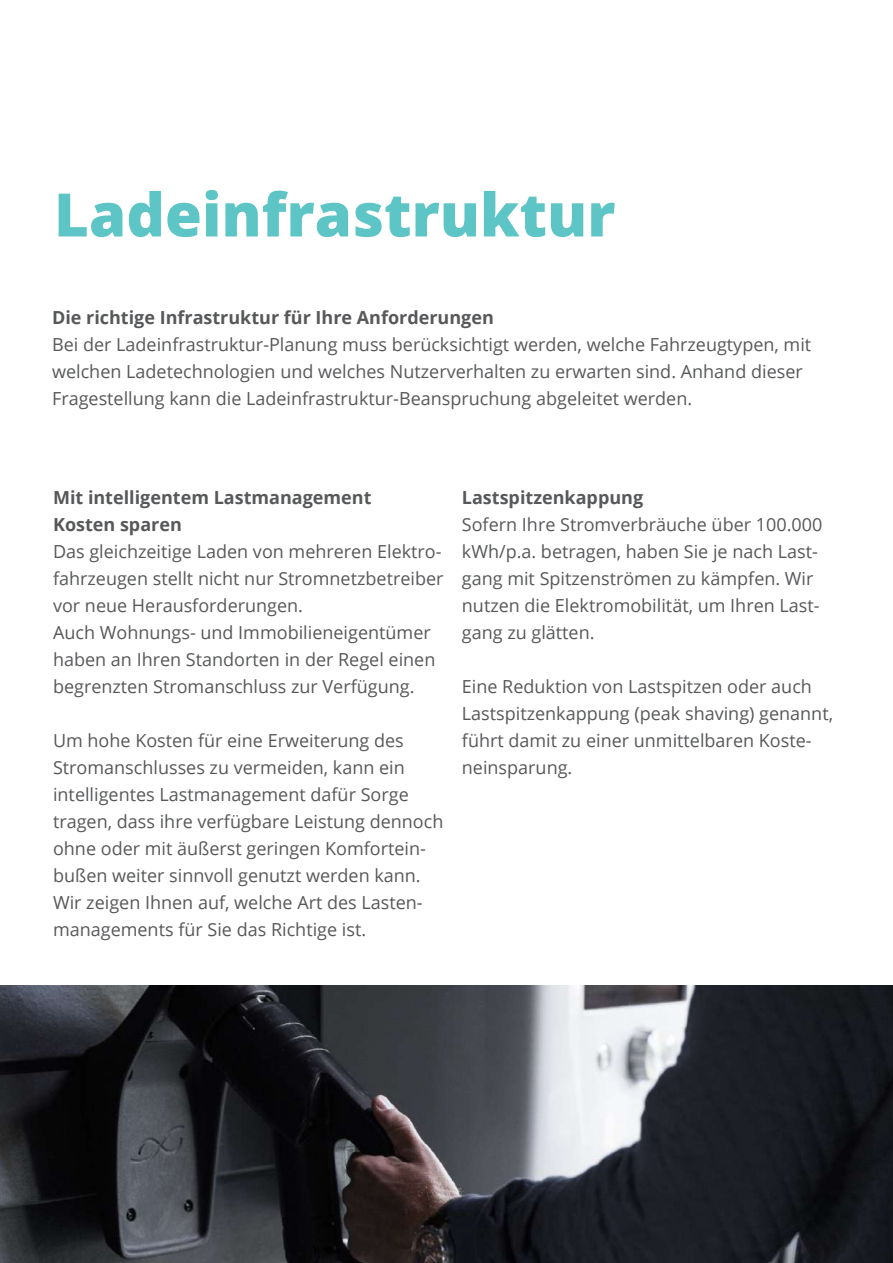
<style>
.page{position:relative;width:893px;height:1263px;background:#fff}
.page>*{position:absolute;margin:0;border:0;box-sizing:border-box;transform-origin:0 0}
.t1{font:800 60px "Open Sans";color:#5dc5c6}
.t2{font:18px/27px "Open Sans";color:#57585a}
.t3{font:700 18px/27px "Open Sans";color:#57585a}
</style>
<div class="page">
<img style="left:0;top:986px;width:893px;height:277px">
<h1 class="t1" style="left:54px;top:169px;width:563px">Ladeinfrastruktur</h1>
<p class="t3" style="left:52px;top:304px;width:443px">Die richtige Infrastruktur für Ihre Anforderungen</p>
<p class="t2" style="left:52px;top:331px;width:761px">Bei der Ladeinfrastruktur-Planung muss berücksichtigt werden, welche Fahrzeugtypen, mit welchen Ladetechnologien und welches Nutzerverhalten zu erwarten sind. Anhand dieser<br>Fragestellung kann die Ladeinfrastruktur-Beanspruchung abgeleitet werden.</p>
<p class="t3" style="left:53px;top:483px;width:320px">Mit intelligentem Lastmanagement<br>Kosten sparen</p>
<p class="t2" style="left:53px;top:537px;width:392px">Das gleichzeitige Laden von mehreren Elektro&shy;fahrzeugen stellt nicht nur Stromnetzbetreiber vor neue Herausforderungen.<br>Auch Wohnungs- und Immobilieneigentümer haben an Ihren Standorten in der Regel einen begrenzten Stromanschluss zur Verfügung.</p>
<p class="t2" style="left:53px;top:726px;width:392px">Um hohe Kosten für eine Erweiterung des Stromanschlusses zu vermeiden, kann ein intelligentes Lastmanagement dafür Sorge tragen, dass ihre verfügbare Leistung dennoch ohne oder mit äußerst geringen Komfortein&shy;bußen weiter sinnvoll genutzt werden kann.<br>Wir zeigen Ihnen auf, welche Art des Lasten&shy;managements für Sie das Richtige ist.</p>
<p class="t3" style="left:462px;top:483px;width:183px">Lastspitzenkappung</p>
<p class="t2" style="left:462px;top:510px;width:362px">Sofern Ihre Stromverbräuche über 100.000 kWh/p.a. betragen, haben Sie je nach Last&shy;gang mit Spitzenströmen zu kämpfen. Wir nutzen die Elektromobilität, um Ihren Last&shy;gang zu glätten.</p>
<p class="t2" style="left:462px;top:672px;width:373px">Eine Reduktion von Lastspitzen oder auch Lastspitzenkappung (peak shaving) genannt, führt damit zu einer unmittelbaren Koste&shy;neinsparung.</p>
</div>
